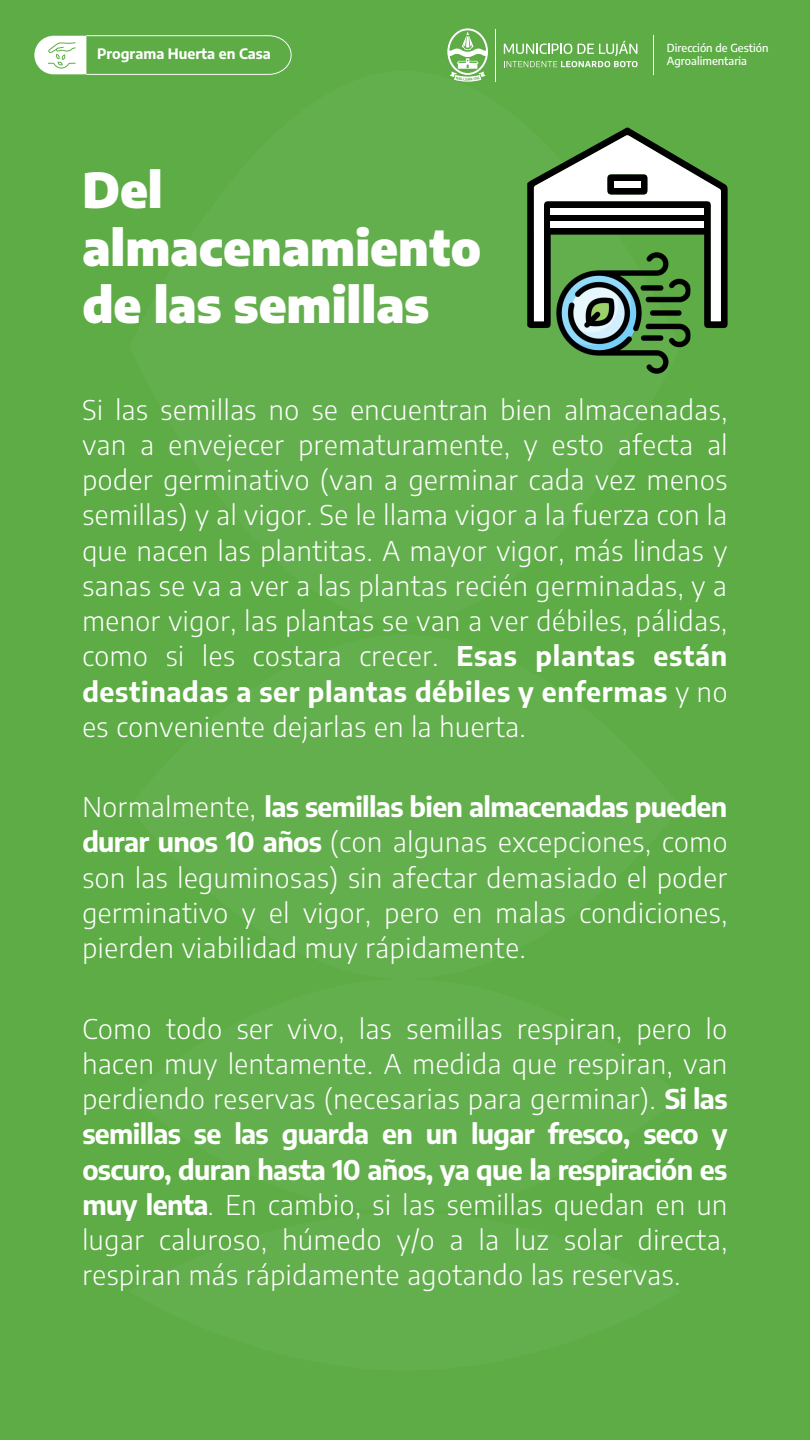
<style>
.page{position:relative;width:810px;height:1440px;background:#5dac45}
.page>*{position:absolute;margin:0;border:0;box-sizing:border-box;transform-origin:0 0}
.t1{font:900 48.07px/57.7px "Encode Sans";color:#fff}
.t2{font:300 27px/35.2px "Encode Sans";letter-spacing:.025em;color:#fff;text-align:justify}
.t3{font:700 14.33px "Encode Sans";color:#fff}
.t4{font:500 11.02px/13.3px "Encode Sans";color:#fff}
.s1{font-weight:700}
</style>
<div class="page">
<div style="left:129px;top:71px;width:552px;height:551px;background:#64af4d;border-radius:50%"></div>
<div style="left:129px;top:635px;width:552px;height:344px;background:#64af4d;border-radius:50%"></div>
<div style="left:129px;top:979px;width:552px;height:233px;background:#64af4d;border-radius:50%"></div>
<div style="left:129px;top:1212px;width:552px;height:159px;background:#64af4d;border-radius:50%"></div>
<svg style="left:34px;top:35px;width:258px;height:40px"></svg>
<hr style="left:653px;top:36px;width:1px;height:39px;background:#fff">
<hr style="left:495px;top:29px;width:1px;height:52px;background:#fff">
<svg style="left:504px;top:41px;width:134px;height:26px"></svg>
<svg style="left:447px;top:28px;width:41px;height:54px"></svg>
<svg style="left:527px;top:128px;width:201px;height:200px"></svg>
<div style="left:614px;top:181px;width:27px;height:7px;background:#fff"></div>
<img style="left:553px;top:245px;width:137px;height:129px">
<p class="t3" style="left:97px;top:44px;width:175px">Programa Huerta en Casa</p>
<p class="t4" style="left:667px;top:41px;width:103px">Dirección de Gestión<br>Agroalimentaria</p>
<h1 class="t1" style="left:82px;top:159px;width:400px">Del almacenamiento de las semillas</h1>
<p class="t2" style="left:82px;top:391px;width:647px">Si las semillas no se encuentran bien almacenadas, van a envejecer prematuramente, y esto afecta al poder germinativo (van a germinar cada vez menos semillas) y al vigor. Se le llama vigor a la fuerza con la que nacen las plantitas. A mayor vigor, más lindas y sanas se va a ver a las plantas recién germinadas, y a menor vigor, las plantas se van a ver débiles, pálidas, como si les costara crecer. <span class="s1">Esas plantas están destinadas a ser plantas débiles y enfermas</span> y no es conveniente dejarlas en la huerta.</p>
<p class="t2" style="left:82px;top:788px;width:647px">Normalmente, <span class="s1">las semillas bien almacenadas pueden durar unos 10 años</span> (con algunas excepciones, como son las leguminosas) sin afectar demasiado el poder germinativo y el vigor, pero en malas condiciones, pierden viabilidad muy rápidamente.</p>
<p class="t2" style="left:82px;top:1010px;width:647px">Como todo ser vivo, las semillas respiran, pero lo hacen muy lentamente. A medida que respiran, van perdiendo reservas (necesarias para germinar). <span class="s1">Si las semillas se las guarda en un lugar fresco, seco y oscuro, duran hasta 10 años, ya que la respiración es muy lenta</span>. En cambio, si las semillas quedan en un lugar caluroso, húmedo y/o a la luz solar directa, respiran más rápidamente agotando las reservas.</p>
</div>
